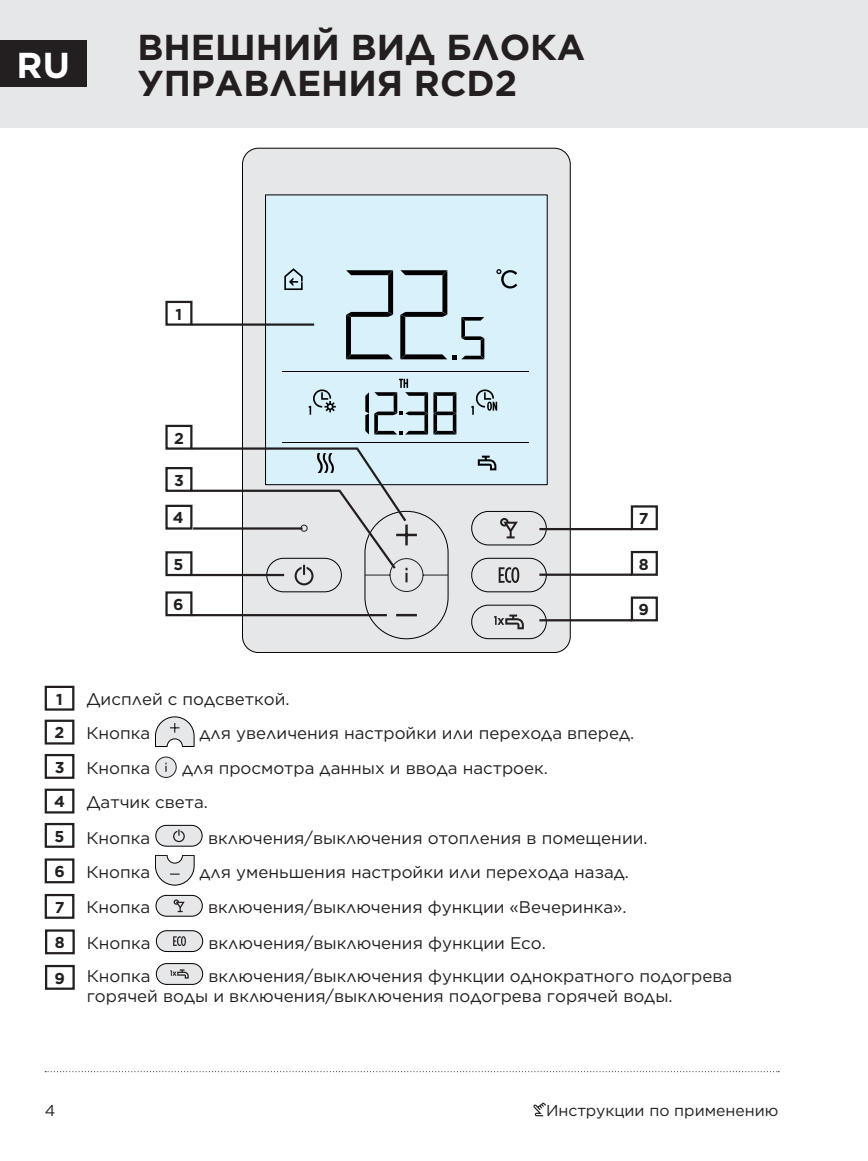
<style>
.page{position:relative;width:868px;height:1161px;background:#fff}
.page>*{position:absolute;margin:0;border:0;box-sizing:border-box;transform-origin:0 0}
.A_naslov_levo_16px_K{font:700 36px/36px "Gotham";color:#231f20}
.t1{font:700 36px "Gotham";color:#fff}
.t2{font:16.88px/20.2px "Gotham";color:#231f20}
.t3{font:15.75px "Gotham";color:#231f20}
.t4{font:700 15.75px "Gotham";color:#231f20}
</style>
<div class="page">
<svg style="left:533px;top:1103px;width:13px;height:13px"></svg>
<svg style="left:45px;top:1071px;width:734px;height:1px"></svg>
<div style="left:0;top:0;width:867px;height:128px;background:#e6e7e9"></div>
<div style="left:0;top:40px;width:86px;height:47px;background:#231f20"></div>
<div style="left:242px;top:148px;width:328px;height:505px;background:#e6e7e9"></div>
<div style="left:265px;top:195px;width:282px;height:290px;background:#d9f1fb;border:1px solid #000"></div>
<svg style="left:496px;top:269px;width:21px;height:19px"></svg>
<svg style="left:284px;top:268px;width:18px;height:22px"></svg>
<hr style="left:282px;top:371px;width:247px;height:1px;background:#000">
<hr style="left:282px;top:442px;width:247px;height:1px;background:#000">
<svg style="left:346px;top:270px;width:47px;height:89px"></svg>
<svg style="left:400px;top:270px;width:84px;height:89px"></svg>
<svg style="left:365px;top:379px;width:91px;height:55px"></svg>
<svg style="left:308px;top:389px;width:28px;height:26px"></svg>
<svg style="left:471px;top:389px;width:26px;height:26px"></svg>
<svg style="left:265px;top:445px;width:281px;height:194px"></svg>
<div style="left:165px;top:591px;width:27px;height:25px;border:2px solid #231f20"></div>
<div style="left:165px;top:551px;width:27px;height:25px;border:2px solid #231f20"></div>
<div style="left:630px;top:505px;width:27px;height:25px;border:2px solid #231f20"></div>
<div style="left:630px;top:551px;width:27px;height:25px;border:2px solid #231f20"></div>
<div style="left:630px;top:596px;width:27px;height:25px;border:2px solid #231f20"></div>
<div style="left:165px;top:505px;width:27px;height:25px;border:2px solid #231f20"></div>
<div style="left:165px;top:301px;width:27px;height:25px;border:2px solid #231f20"></div>
<div style="left:165px;top:467px;width:27px;height:25px;border:2px solid #231f20"></div>
<div style="left:165px;top:425px;width:27px;height:25px;border:2px solid #231f20"></div>
<hr style="left:191px;top:614px;width:196px;height:2px;background:#231f20">
<hr style="left:191px;top:574px;width:93px;height:2px;background:#231f20">
<hr style="left:539px;top:528px;width:93px;height:2px;background:#231f20">
<hr style="left:539px;top:573px;width:93px;height:3px;background:#231f20">
<hr style="left:539px;top:619px;width:93px;height:2px;background:#231f20">
<hr style="left:193px;top:527px;width:109px;height:3px;background:#231f20">
<hr style="left:191px;top:323px;width:123px;height:3px;background:#231f20">
<hr style="left:191px;top:490px;width:149px;height:2px;background:#231f20">
<hr style="left:191px;top:447px;width:167px;height:3px;background:#231f20">
<div style="left:45px;top:686px;width:29px;height:25px;border:2px solid #231f20"></div>
<div style="left:45px;top:720px;width:29px;height:24px;border:2px solid #231f20"></div>
<svg style="left:155px;top:717px;width:39px;height:30px"></svg>
<div style="left:45px;top:788px;width:29px;height:25px;border:2px solid #231f20"></div>
<div style="left:45px;top:754px;width:29px;height:25px;border:2px solid #231f20"></div>
<div style="left:156px;top:757px;width:20px;height:20px;background:#e6e7e9;border-radius:50%"></div>
<div style="left:156px;top:757px;width:20px;height:20px;border:1px solid #231f20;border-radius:50%"></div>
<svg style="left:165px;top:763px;width:2px;height:9px"></svg>
<div style="left:45px;top:823px;width:29px;height:25px;border:2px solid #231f20"></div>
<svg style="left:155px;top:825px;width:47px;height:21px"></svg>
<div style="left:45px;top:858px;width:29px;height:25px;border:2px solid #231f20"></div>
<svg style="left:155px;top:855px;width:39px;height:30px"></svg>
<div style="left:45px;top:894px;width:29px;height:25px;border:2px solid #231f20"></div>
<div style="left:45px;top:929px;width:30px;height:25px;border:2px solid #231f20"></div>
<div style="left:45px;top:965px;width:30px;height:25px;border:2px solid #231f20"></div>
<svg style="left:155px;top:895px;width:47px;height:21px"></svg>
<svg style="left:156px;top:930px;width:47px;height:22px"></svg>
<svg style="left:156px;top:963px;width:47px;height:21px"></svg>
<h1 class="t1" style="left:17px;top:42px;width:55px">RU</h1>
<p class="A_naslov_levo_16px_K" style="left:137px;top:29px;width:449px">ВНЕШНИЙ ВИД БЛОКА<br>УПРАВЛЕНИЯ RCD2</p>
<p class="t4" style="left:176px;top:303px;width:8px">1</p>
<p class="t4" style="left:174px;top:427px;width:11px">2</p>
<p class="t4" style="left:174px;top:470px;width:11px">3</p>
<p class="t4" style="left:173px;top:507px;width:12px">4</p>
<p class="t4" style="left:173px;top:554px;width:11px">5</p>
<p class="t4" style="left:173px;top:594px;width:12px">6</p>
<p class="t4" style="left:638px;top:508px;width:11px">7</p>
<p class="t4" style="left:638px;top:554px;width:11px">8</p>
<p class="t4" style="left:638px;top:599px;width:12px">9</p>
<p class="t4" style="left:56px;top:688px;width:8px">1</p>
<p class="t2" style="left:86px;top:688px;width:205px">Дисплей с подсветкой.</p>
<p class="t4" style="left:55px;top:722px;width:11px">2</p>
<p class="t2" style="left:86px;top:722px;width:65px">Кнопка</p>
<p class="t2" style="left:199px;top:722px;width:436px">для увеличения настройки или перехода вперед.</p>
<p class="t4" style="left:55px;top:757px;width:11px">3</p>
<p class="t2" style="left:86px;top:758px;width:65px">Кнопка</p>
<p class="t2" style="left:182px;top:758px;width:367px">для просмотра данных и ввода настроек.</p>
<p class="t4" style="left:54px;top:791px;width:12px">4</p>
<p class="t2" style="left:86px;top:791px;width:123px">Датчик света.</p>
<p class="t4" style="left:55px;top:826px;width:11px">5</p>
<p class="t2" style="left:86px;top:827px;width:65px">Кнопка</p>
<p class="t2" style="left:208px;top:827px;width:441px">включения/выключения отопления в помещении.</p>
<p class="t4" style="left:54px;top:861px;width:12px">6</p>
<p class="t2" style="left:86px;top:861px;width:65px">Кнопка</p>
<p class="t2" style="left:199px;top:861px;width:431px">для уменьшения настройки или перехода назад.</p>
<p class="t2" style="left:86px;top:897px;width:65px">Кнопка</p>
<p class="t2" style="left:208px;top:897px;width:420px">включения/выключения функции «Вечеринка».</p>
<p class="t2" style="left:87px;top:933px;width:65px">Кнопка</p>
<p class="t2" style="left:208px;top:933px;width:339px">включения/выключения функции Eco.</p>
<p class="t2" style="left:87px;top:965px;width:65px">Кнопка</p>
<p class="t4" style="left:55px;top:897px;width:11px">7</p>
<p class="t4" style="left:55px;top:932px;width:11px">8</p>
<p class="t4" style="left:55px;top:967px;width:12px">9</p>
<p class="t2" style="left:87px;top:965px;width:647px;text-indent:122px">включения/выключения функции однократного подогрева горячей воды и включения/выключения подогрева горячей воды.</p>
<p class="t3" style="left:45px;top:1100px;width:12px">4</p>
<p class="t3" style="left:546px;top:1100px;width:234px">Инструкции по применению</p>
</div>
